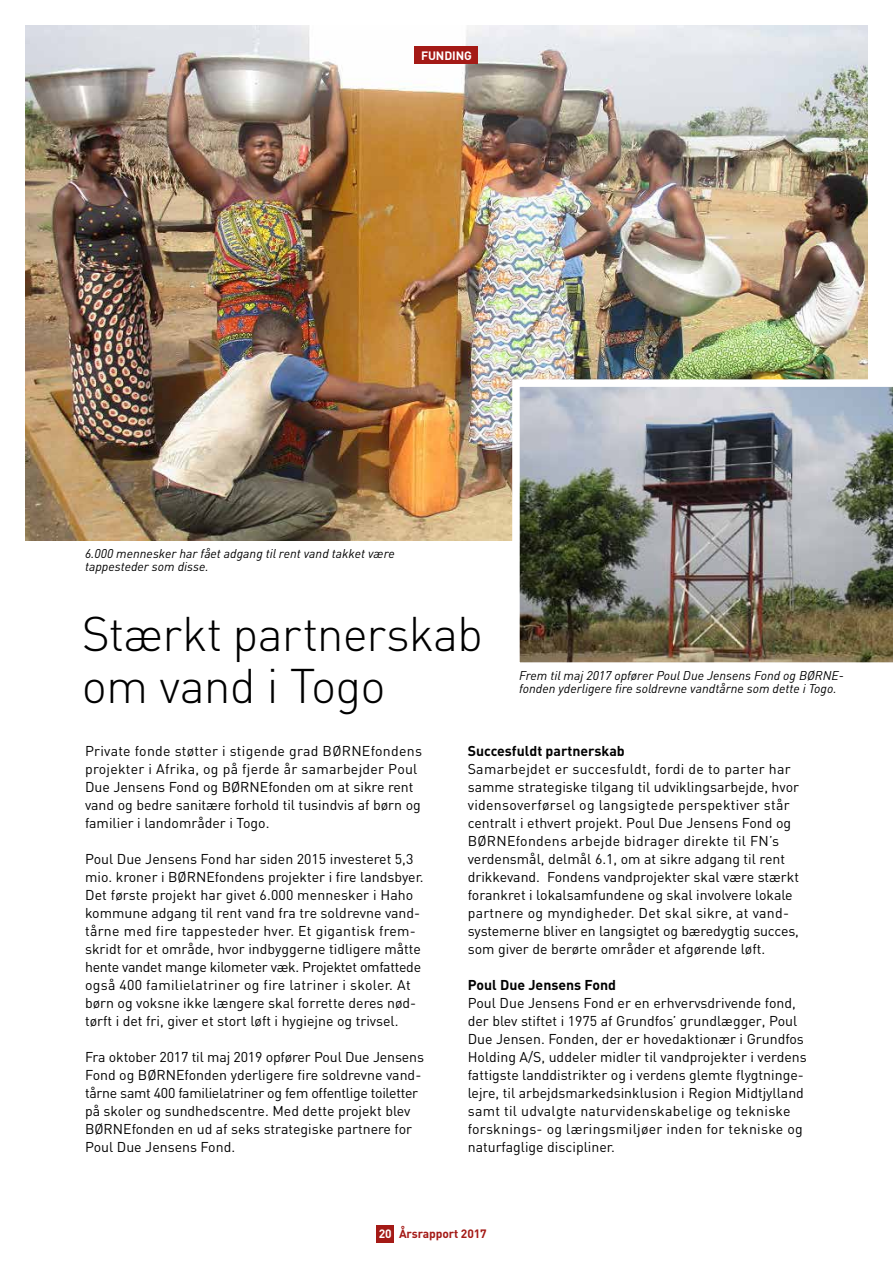
<style>
.page{position:relative;width:893px;height:1263px;background:#fff}
.page>*{position:absolute;margin:0;border:0;box-sizing:border-box;transform-origin:0 0}
.t1{font:300 48px/52.5px "DIN";letter-spacing:-.02em;color:#000}
.t2{font:14.1px/18px "DIN";color:#000}
.t3{font:700 14.1px "DIN";color:#000}
.t4{font:italic 12.6px/13.5px "DINOT";color:#000}
.t5{font:700 12px "DIN";letter-spacing:-.01em;color:#a41a16}
.t6{font:700 12px "DIN";letter-spacing:-.01em;color:#fff}
.s1{color:#fff}
</style>
<div class="page">
<img style="left:26px;top:26px;width:841px;height:514px">
<img style="left:512px;top:379px;width:381px;height:284px">
<div style="left:377px;top:1225px;width:17px;height:17px;background:#a41a16"></div>
<div style="left:415px;top:47px;width:63px;height:17px;background:#a41a16"></div>
<p class="t6" style="left:421px;top:47px;width:52px">FUNDING</p>
<p class="t4" style="left:85px;top:546px;width:311px">6.000 mennesker har fået adgang til rent vand takket være tappesteder som disse.</p>
<h1 class="t1" style="left:82px;top:607px;width:403px">Stærkt partnerskab om vand i Togo</h1>
<p class="t2" style="left:85px;top:742px;width:338px">Private fonde støtter i stigende grad BØRNEfondens projekter i Afrika, og på fjerde år samarbejder Poul Due Jensens Fond og BØRNEfonden om at sikre rent vand og bedre sanitære forhold til tusindvis af børn og familier i landområder i Togo.</p>
<p class="t2" style="left:85px;top:850px;width:340px">Poul Due Jensens Fond har siden 2015 investeret 5,3 mio. kroner i BØRNEfondens projekter i fire landsbyer.<br>Det første projekt har givet 6.000 mennesker i Haho kommune adgang til rent vand fra tre soldrevne vand&shy;tårne med fire tappesteder hver. Et gigantisk frem&shy;skridt for et område, hvor indbyggerne tidligere måtte hente vandet mange kilometer væk. Projektet omfattede også 400 familielatriner og fire latriner i skoler. At børn og voksne ikke længere skal forrette deres nød&shy;tørft i det fri, giver et stort løft i hygiejne og trivsel.</p>
<p class="t2" style="left:85px;top:1048px;width:340px">Fra oktober 2017 til maj 2019 opfører Poul Due Jensens Fond og BØRNEfonden yderligere fire soldrevne vand&shy;tårne samt 400 familielatriner og fem offentlige toiletter på skoler og sundhedscentre. Med dette projekt blev BØRNEfonden en ud af seks strategiske partnere for Poul Due Jensens Fond.</p>
<p class="t4" style="left:519px;top:668px;width:326px">Frem til maj 2017 opfører Poul Due Jensens Fond og BØRNE&shy;fonden yderligere fire soldrevne vandtårne som dette i Togo.</p>
<p class="t3" style="left:468px;top:742px;width:159px">Succesfuldt partnerskab</p>
<p class="t2" style="left:468px;top:760px;width:333px">Samarbejdet er succesfuldt, fordi de to parter har samme strategiske tilgang til udviklingsarbejde, hvor vidensoverførsel og langsigtede perspektiver står centralt i ethvert projekt. Poul Due Jensens Fond og BØRNEfondens arbejde bidrager direkte til FN’s verdensmål, delmål 6.1, om at sikre adgang til rent drikkevand. Fondens vandprojekter skal være stærkt forankret i lokalsamfundene og skal involvere lokale partnere og myndigheder. Det skal sikre, at vand&shy;systemerne bliver en langsigtet og bæredygtig succes, som giver de berørte områder et afgørende løft.</p>
<p class="t3" style="left:468px;top:976px;width:150px">Poul Due Jensens Fond</p>
<p class="t2" style="left:468px;top:994px;width:340px">Poul Due Jensens Fond er en erhvervsdrivende fond, der blev stiftet i 1975 af Grundfos’ grundlægger, Poul Due Jensen. Fonden, der er hovedaktionær i Grundfos Holding A/S, uddeler midler til vandprojekter i verdens fattigste landdistrikter og i verdens glemte flygtninge&shy;lejre, til arbejdsmarkedsinklusion i Region Midtjylland samt til udvalgte naturvidenskabelige og tekniske forsknings- og læringsmiljøer inden for tekniske og naturfaglige discipliner.</p>
<p class="t5" style="left:379px;top:1226px;width:109px"><span class="s1">20</span> Årsrapport 2017</p>
</div>
